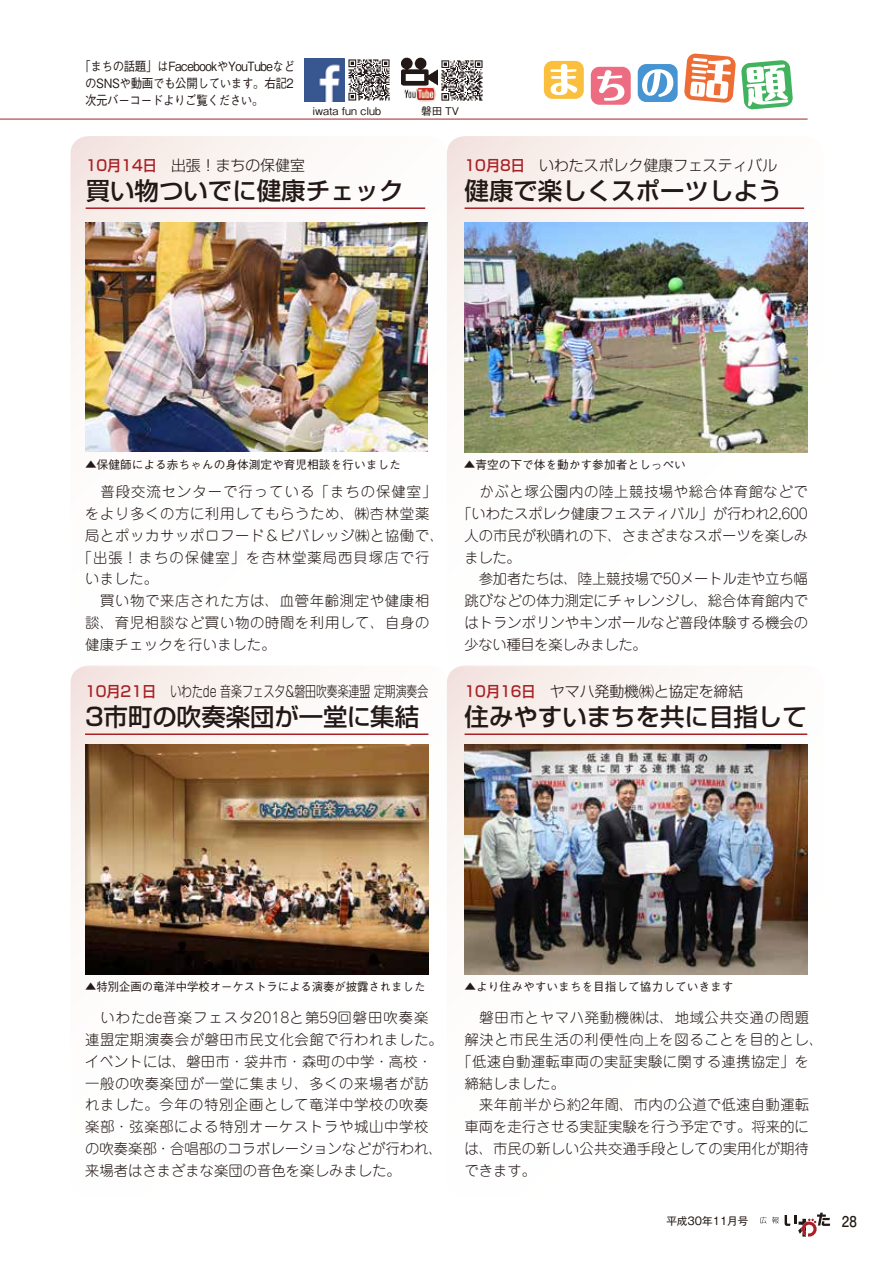
<style>
.page{position:relative;width:893px;height:1263px;background:#fff}
.page>*{position:absolute;margin:0;border:0;box-sizing:border-box;transform-origin:0 0}
.t1{font:500 24.45px "Shin Go Pro";color:#221815}
.t2{font:300 14.85px "Shin Go Pro";color:#221815}
.t3{font:300 14.85px "Shin Go Pro";color:#221815;scale:.73 1}
.t4{font:700 14.85px "Futo Go B101 Pro";color:#221815;scale:.9 1}
.t5{font:300 14.4px/21.8px "Jun 101 Pro";letter-spacing:.025em;color:#221815}
.t6{font:300 14.4px "Jun 101 Pro";color:#221815}
.t7{font:300 14.4px "Jun 101 Pro";letter-spacing:.045em;color:#221815}
.t8{font:300 14.4px "Jun 101 Pro";letter-spacing:-.01em;color:#221815}
.t9{font:300 14.4px "Jun 101 Pro";letter-spacing:.05em;color:#221815}
.t10{font:300 14.4px "Jun 101 Pro";letter-spacing:.07em;color:#221815}
.t11{font:300 14.4px "Jun 101 Pro";letter-spacing:-.005em;color:#221815}
.t12{font:300 14.4px "Jun 101 Pro";letter-spacing:-.025em;color:#221815}
.t13{font:500 12.75px/17px "Gothic BBB Pro";letter-spacing:-.03em;color:#221815;text-align:justify;scale:.9 1}
.t14{font:500 11.7px "Gothic BBB Pro";color:#221815}
.t15{font:500 10.65px "Gothic BBB Pro";color:#221815}
.t16{font:10.65px "Gothic MB101 Pro";color:#221815}
.s1{font-weight:500;color:#a72126}
</style>
<div class="page">
<svg style="left:760px;top:1217px;width:19px;height:6px"></svg>
<svg style="left:785px;top:1213px;width:45px;height:23px"></svg>
<svg style="left:538px;top:53px;width:269px;height:66px"></svg>
<hr style="left:0;top:119px;width:808px;height:1px;background:#a72126">
<img style="left:401px;top:57px;width:37px;height:22px">
<img style="left:401px;top:79px;width:37px;height:23px">
<img style="left:441px;top:60px;width:42px;height:41px">
<img style="left:348px;top:59px;width:42px;height:42px">
<img style="left:304px;top:59px;width:41px;height:43px">
<div style="left:447px;top:665px;width:376px;height:532px;background:linear-gradient(to bottom,#faf4f1,#fff);border-radius:18px"></div>
<div style="left:447px;top:136px;width:376px;height:532px;background:linear-gradient(to bottom,#faf4f1,#fff);border-radius:18px"></div>
<div style="left:70px;top:665px;width:377px;height:532px;background:linear-gradient(to bottom,#faf4f2,#fff);border-radius:18px"></div>
<div style="left:70px;top:136px;width:377px;height:532px;background:linear-gradient(to bottom,#faf5f3,#fff);border-radius:18px"></div>
<img style="left:85px;top:745px;width:344px;height:229px">
<hr style="left:465px;top:733px;width:342px;height:2px;background:#a72126">
<hr style="left:465px;top:207px;width:339px;height:2px;background:#a72126">
<img style="left:85px;top:222px;width:343px;height:230px">
<img style="left:465px;top:222px;width:343px;height:230px">
<hr style="left:85px;top:733px;width:343px;height:2px;background:#a72126">
<img style="left:465px;top:745px;width:343px;height:230px">
<hr style="left:86px;top:207px;width:339px;height:2px;background:#a72126">
<p class="t13" style="left:85px;top:56px;width:235px;text-indent:-6px">「まちの話題」はFacebookやYouTubeなどのSNSや動画でも公開しています。右記2次元バーコードよりご覧ください。</p>
<p class="t15" style="left:312px;top:102px;width:70px">iwata fun club</p>
<p class="t15" style="left:421px;top:102px;width:39px">磐田 TV</p>
<p class="t2" style="left:86px;top:153px;width:221px"><span class="s1">10月14日　</span>出張！まちの保健室</p>
<h1 class="t1" style="left:86px;top:171px;width:319px">買い物ついでに健康チェック</h1>
<p class="t2" style="left:465px;top:153px;width:314px"><span class="s1">10月8日　</span>いわたスポレク健康フェスティバル</p>
<h1 class="t1" style="left:465px;top:171px;width:319px">健康で楽しくスポーツしよう</h1>
<p class="t14" style="left:85px;top:455px;width:317px">▲保健師による赤ちゃんの身体測定や育児相談を行いました</p>
<p class="t10" style="left:85px;top:480px;width:353px">　普段交流センターで行っている「まちの保健室」</p>
<p class="t7" style="left:85px;top:502px;width:346px">をより多くの方に利用してもらうため、㈱杏林堂薬</p>
<p class="t7" style="left:85px;top:524px;width:360px">局とポッカサッポロフード＆ビバレッジ㈱と協働で、</p>
<p class="t10" style="left:78px;top:546px;width:353px">「出張！まちの保健室」を杏林堂薬局西貝塚店で行</p>
<p class="t5" style="left:85px;top:566px;width:75px">いました。</p>
<p class="t7" style="left:85px;top:589px;width:346px">　買い物で来店された方は、血管年齢測定や健康相</p>
<p class="t9" style="left:85px;top:611px;width:346px">談、育児相談など買い物の時間を利用して、自身の</p>
<p class="t5" style="left:85px;top:632px;width:192px">健康チェックを行いました。</p>
<p class="t3" style="left:85px;top:679px;width:472px"><span class="s1">10月21日　</span>いわたde 音楽フェスタ&amp;磐田吹奏楽連盟 定期演奏会</p>
<h1 class="t1" style="left:85px;top:697px;width:336px">3市町の吹奏楽団が一堂に集結</h1>
<p class="t14" style="left:464px;top:455px;width:224px">▲青空の下で体を動かす参加者としっぺい</p>
<p class="t5" style="left:465px;top:479px;width:345px">　かぶと塚公園内の陸上競技場や総合体育館などで</p>
<p class="t8" style="left:457px;top:502px;width:352px">「いわたスポレク健康フェスティバル」が行われ2,600</p>
<p class="t6" style="left:465px;top:524px;width:345px">人の市民が秋晴れの下、さまざまなスポーツを楽しみ</p>
<p class="t5" style="left:465px;top:544px;width:58px">ました。</p>
<p class="t8" style="left:465px;top:567px;width:345px">　参加者たちは、陸上競技場で50メートル走や立ち幅</p>
<p class="t6" style="left:465px;top:589px;width:345px">跳びなどの体力測定にチャレンジし、総合体育館内で</p>
<p class="t11" style="left:465px;top:611px;width:345px">はトランポリンやキンボールなど普段体験する機会の</p>
<p class="t12" style="left:465px;top:633px;width:184px">少ない種目を楽しみました。</p>
<p class="t2" style="left:465px;top:679px;width:280px"><span class="s1">10月16日　</span>ヤマハ発動機㈱と協定を締結</p>
<h1 class="t1" style="left:465px;top:697px;width:344px">住みやすいまちを共に目指して</h1>
<p class="t14" style="left:85px;top:977px;width:342px">▲特別企画の竜洋中学校オーケストラによる演奏が披露されました</p>
<p class="t5" style="left:85px;top:1005px;width:359px">　いわたde音楽フェスタ2018と第59回磐田吹奏楽連盟定期演奏会が磐田市民文化会館で行われました。イベントには、磐田市・袋井市・森町の中学・高校・一般の吹奏楽団が一堂に集まり、多くの来場者が訪れました。今年の特別企画として竜洋中学校の吹奏楽部・弦楽部による特別オーケストラや城山中学校の吹奏楽部・合唱部のコラボレーションなどが行われ、来場者はさまざまな楽団の音色を楽しみました。</p>
<p class="t14" style="left:465px;top:977px;width:270px">▲より住みやすいまちを目指して協力していきます</p>
<p class="t9" style="left:465px;top:1006px;width:346px">　磐田市とヤマハ発動機㈱は、地域公共交通の問題</p>
<p class="t7" style="left:465px;top:1028px;width:360px">解決と市民生活の利便性向上を図ることを目的とし、</p>
<p class="t5" style="left:457px;top:1049px;width:353px">「低速自動運転車両の実証実験に関する連携協定」を</p>
<p class="t5" style="left:465px;top:1070px;width:102px">締結しました。</p>
<p class="t5" style="left:465px;top:1092px;width:346px">　来年前半から約2年間、市内の公道で低速自動運転</p>
<p class="t6" style="left:465px;top:1115px;width:346px">車両を走行させる実証実験を行う予定です。将来的に</p>
<p class="t6" style="left:465px;top:1137px;width:346px">は、市民の新しい公共交通手段としての実用化が期待</p>
<p class="t5" style="left:465px;top:1158px;width:73px">できます。</p>
<p class="t16" style="left:666px;top:1212px;width:84px">平成30年11月号</p>
<p class="t4" style="left:842px;top:1209px;width:18px">28</p>
</div>
